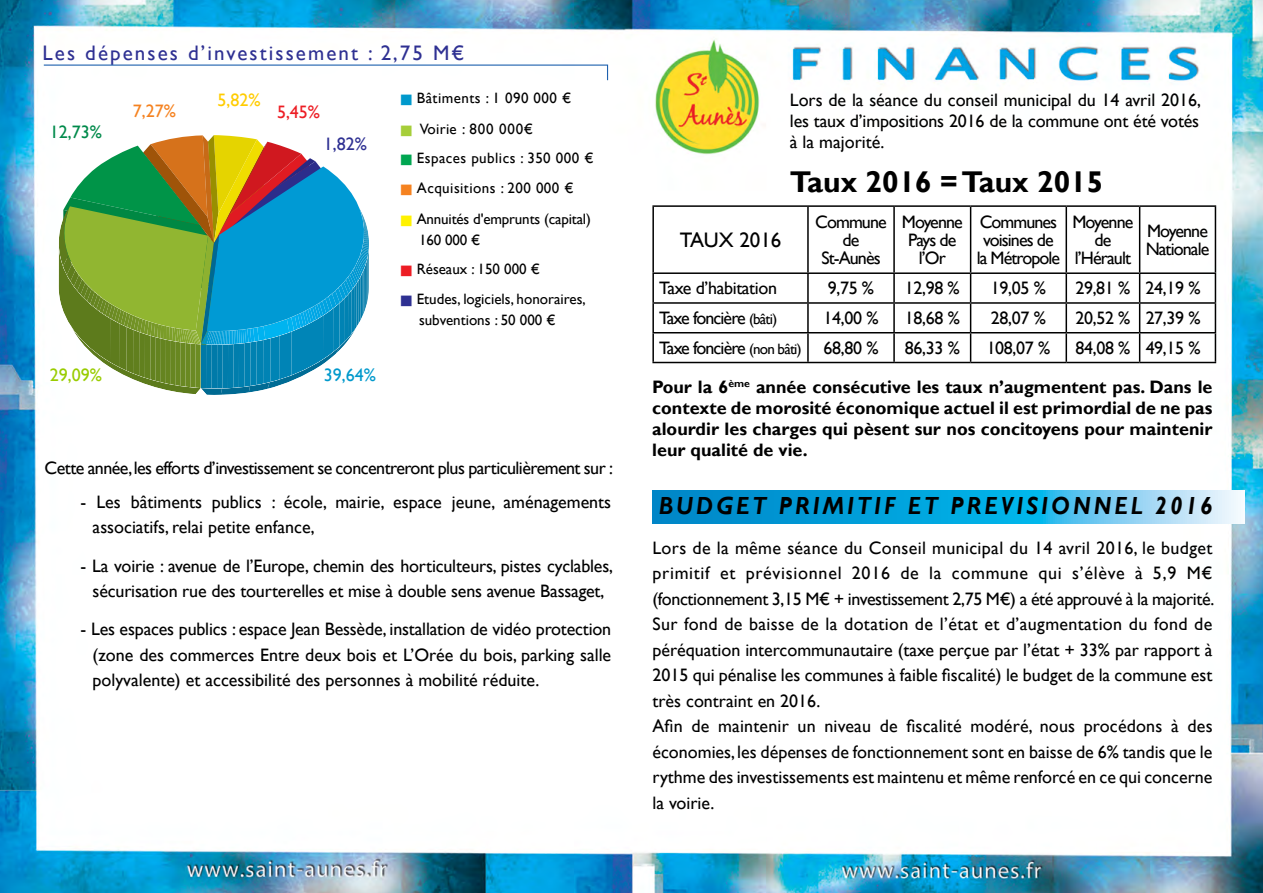
<style>
.page{position:relative;width:1263px;height:893px;background:#fff}
.page>*{position:absolute;margin:0;border:0;box-sizing:border-box;transform-origin:0 0}
.t1{font:700 30px "Gill Sans";color:#000}
.t2{font:italic 700 24.75px "Gill Sans";letter-spacing:.14em;color:#000;scale:.91 1}
.t3{font:21px "Gill Sans";letter-spacing:.1em;color:#2e3092}
.t4{font:21px "Gill Sans";color:#000}
.t5{font:18px/25.5px "Gill Sans";color:#000;text-align:justify}
.t6{font:700 18px/21px "Gill Sans";color:#000;text-align:justify}
.t7{font:18px/18px "Gill Sans";letter-spacing:-.05em;color:#000;text-align:center}
.t8{font:18px "Gill Sans";letter-spacing:-.03em;color:#000}
.t9{font:18px "Gill Sans";letter-spacing:-.02em;color:#000}
.t10{font:18px "Gill Sans";color:#9c0}
.t11{font:18px "Gill Sans";color:#09c}
.t12{font:18px "Gill Sans";color:#008a4b}
.t13{font:18px "Gill Sans";color:#fc0}
.t14{font:18px "Gill Sans";color:#f58220}
.t15{font:18px "Gill Sans";color:#ed1d24}
.t16{font:18px "Gill Sans";color:#2e3092}
.t17{font:15px/21px "Gill Sans";color:#000}
.t18{font:15px/31px "Gill Sans";letter-spacing:.03em;color:#000}
.s1{font-size:15px}
</style>
<div class="page">
<img style="left:0;top:0;width:1263px;height:893px">
<hr style="left:652px;top:205px;width:156px;height:2px;background:#000">
<hr style="left:652px;top:207px;width:2px;height:65px;background:#000">
<hr style="left:808px;top:205px;width:86px;height:2px;background:#000">
<hr style="left:807px;top:207px;width:2px;height:65px;background:#000">
<hr style="left:894px;top:205px;width:77px;height:2px;background:#000">
<hr style="left:893px;top:207px;width:2px;height:65px;background:#000">
<hr style="left:971px;top:205px;width:95px;height:2px;background:#000">
<hr style="left:970px;top:207px;width:1px;height:65px;background:#000">
<hr style="left:1066px;top:205px;width:74px;height:2px;background:#000">
<hr style="left:1065px;top:207px;width:2px;height:65px;background:#000">
<hr style="left:1140px;top:205px;width:76px;height:2px;background:#000">
<hr style="left:1139px;top:207px;width:1px;height:65px;background:#000">
<hr style="left:1215px;top:207px;width:1px;height:65px;background:#000">
<hr style="left:652px;top:272px;width:156px;height:2px;background:#000">
<hr style="left:652px;top:274px;width:2px;height:28px;background:#000">
<hr style="left:808px;top:272px;width:86px;height:2px;background:#000">
<hr style="left:807px;top:274px;width:2px;height:28px;background:#000">
<hr style="left:894px;top:272px;width:77px;height:2px;background:#000">
<hr style="left:893px;top:274px;width:2px;height:28px;background:#000">
<hr style="left:971px;top:272px;width:95px;height:2px;background:#000">
<hr style="left:1066px;top:272px;width:74px;height:2px;background:#000">
<hr style="left:1065px;top:274px;width:2px;height:28px;background:#000">
<hr style="left:1140px;top:272px;width:76px;height:2px;background:#000">
<hr style="left:652px;top:302px;width:156px;height:2px;background:#000">
<hr style="left:652px;top:304px;width:2px;height:28px;background:#000">
<hr style="left:808px;top:302px;width:86px;height:2px;background:#000">
<hr style="left:807px;top:304px;width:2px;height:28px;background:#000">
<hr style="left:894px;top:302px;width:77px;height:2px;background:#000">
<hr style="left:893px;top:304px;width:2px;height:28px;background:#000">
<hr style="left:971px;top:302px;width:95px;height:2px;background:#000">
<hr style="left:1066px;top:302px;width:74px;height:2px;background:#000">
<hr style="left:1065px;top:304px;width:2px;height:28px;background:#000">
<hr style="left:1140px;top:302px;width:76px;height:2px;background:#000">
<hr style="left:652px;top:332px;width:156px;height:1px;background:#000">
<hr style="left:652px;top:333px;width:2px;height:29px;background:#000">
<hr style="left:808px;top:332px;width:86px;height:1px;background:#000">
<hr style="left:807px;top:333px;width:2px;height:29px;background:#000">
<hr style="left:894px;top:332px;width:77px;height:1px;background:#000">
<hr style="left:893px;top:333px;width:2px;height:29px;background:#000">
<hr style="left:971px;top:332px;width:95px;height:1px;background:#000">
<svg style="left:970px;top:274px;width:1px;height:88px"></svg>
<hr style="left:1066px;top:332px;width:74px;height:1px;background:#000">
<hr style="left:1065px;top:333px;width:2px;height:29px;background:#000">
<hr style="left:1140px;top:332px;width:76px;height:1px;background:#000">
<svg style="left:1139px;top:274px;width:1px;height:88px"></svg>
<svg style="left:1215px;top:274px;width:1px;height:88px"></svg>
<hr style="left:652px;top:362px;width:156px;height:1px;background:#000">
<hr style="left:808px;top:362px;width:86px;height:1px;background:#000">
<hr style="left:894px;top:362px;width:77px;height:1px;background:#000">
<hr style="left:971px;top:362px;width:95px;height:1px;background:#000">
<hr style="left:1066px;top:362px;width:74px;height:1px;background:#000">
<hr style="left:1140px;top:362px;width:76px;height:1px;background:#000">
<svg style="left:652px;top:490px;width:593px;height:33px;background:#33b1e2"></svg>
<svg style="left:43px;top:64px;width:566px;height:17px"></svg>
<svg style="left:58px;top:135px;width:312px;height:260px"></svg>
<svg style="left:401px;top:94px;width:10px;height:11px"></svg>
<svg style="left:401px;top:125px;width:10px;height:11px"></svg>
<svg style="left:401px;top:155px;width:10px;height:10px"></svg>
<svg style="left:401px;top:184px;width:10px;height:11px"></svg>
<svg style="left:401px;top:215px;width:10px;height:11px"></svg>
<svg style="left:401px;top:266px;width:10px;height:10px"></svg>
<svg style="left:401px;top:295px;width:10px;height:11px"></svg>
<p class="t3" style="left:43px;top:41px;width:423px">Les dépenses d’investissement : 2,75 M€</p>
<p class="t12" style="left:50px;top:122px;width:54px">12,73%</p>
<p class="t13" style="left:217px;top:90px;width:45px">5,82%</p>
<p class="t14" style="left:133px;top:100px;width:45px">7,27%</p>
<p class="t15" style="left:277px;top:101px;width:45px">5,45%</p>
<p class="t16" style="left:324px;top:133px;width:45px">1,82%</p>
<p class="t10" style="left:50px;top:364px;width:54px">29,09%</p>
<p class="t11" style="left:324px;top:364px;width:54px">39,64%</p>
<p class="t18" style="left:417px;top:82px;width:156px">Bâtiments : 1 090 000 €<br>Voirie : 800 000€</p>
<p class="t18" style="left:417px;top:144px;width:178px;line-height:29.5px">Espaces publics : 350 000 €<br>Acquisitions : 200 000 €</p>
<p class="t17" style="left:417px;top:208px;width:176px">Annuités d'emprunts (capital)<br>160 000 €</p>
<p class="t17" style="left:417px;top:255px;width:170px;line-height:29.5px">Réseaux : 150 000 €<br>Etudes, logiciels, honoraires,</p>
<p class="t17" style="left:419px;top:309px;width:138px">subventions : 50 000 €</p>
<p class="t8" style="left:45px;top:457px;width:570px">Cette année, les efforts d’investissement se concentreront plus particulièrement sur :</p>
<p class="t5" style="left:93px;top:489px;width:520px;text-indent:-12px">- Les bâtiments publics : école, mairie, espace jeune, aménagements associatifs, relai petite enfance,</p>
<p class="t5" style="left:81px;top:553px;width:534px;text-align:center">- La voirie : avenue de l’Europe, chemin des horticulteurs, pistes cyclables, sécurisation rue des tourterelles et mise à double sens avenue Bassaget,</p>
<p class="t5" style="left:93px;top:617px;width:520px;text-indent:-12px">- Les espaces publics : espace Jean Bessède, installation de vidéo protection (zone des commerces Entre deux bois et L’Orée du bois, parking salle polyvalente) et accessibilité des personnes à mobilité réduite.</p>
<p class="t5" style="left:790px;top:90px;width:413px;line-height:21px">Lors de la séance du conseil municipal du 14 avril 2016, les taux d’impositions 2016 de la commune ont été votés à la majorité.</p>
<p class="t4" style="left:680px;top:228px;width:103px">TAUX 2016</p>
<h1 class="t1" style="left:790px;top:164px;width:315px">Taux 2016 = Taux 2015</h1>
<p class="t7" style="left:815px;top:213px;width:73px">Commune de<br>St-Aunès</p>
<p class="t7" style="left:902px;top:213px;width:63px">Moyenne<br>Pays de l’Or</p>
<p class="t7" style="left:977px;top:213px;width:85px">Communes voisines de la Métropole</p>
<p class="t7" style="left:1072px;top:213px;width:63px">Moyenne de l’Hérault</p>
<p class="t7" style="left:1146px;top:222px;width:65px;text-align:left">Moyenne<br>Nationale</p>
<p class="t9" style="left:659px;top:278px;width:119px">Taxe d’habitation</p>
<p class="t5" style="left:828px;top:276px;width:48px">9,75 %</p>
<p class="t5" style="left:905px;top:276px;width:56px">12,98 %</p>
<p class="t5" style="left:991px;top:276px;width:56px">19,05 %</p>
<p class="t5" style="left:1075px;top:276px;width:127px">29,81 % 24,19 %</p>
<p class="t7" style="left:659px;top:309px;width:120px">Taxe foncière <span class="s1">(bâti)</span></p>
<p class="t5" style="left:823px;top:306px;width:56px">14,00 %</p>
<p class="t5" style="left:905px;top:306px;width:56px">18,68 %</p>
<p class="t5" style="left:991px;top:306px;width:56px">28,07 %</p>
<p class="t5" style="left:1075px;top:306px;width:127px">20,52 % 27,39 %</p>
<p class="t7" style="left:659px;top:339px;width:221px">Taxe foncière <span class="s1">(non bâti)</span> 68,80 %</p>
<p class="t5" style="left:905px;top:335px;width:56px">86,33 %</p>
<p class="t5" style="left:987px;top:335px;width:65px">108,07 %</p>
<p class="t5" style="left:1075px;top:335px;width:127px">84,08 % 49,15 %</p>
<p class="t6" style="left:652px;top:377px;width:562px">Pour la 6<sup>ème</sup> année consécutive les taux n’augmentent pas. Dans le contexte de morosité économique actuel il est primordial de ne pas alourdir les charges qui pèsent sur nos concitoyens pour maintenir leur qualité de vie.</p>
<h2 class="t2" style="left:659px;top:491px;width:610px">BUDGET PRIMITIF ET PREVISIONNEL 2016</h2>
<p class="t5" style="left:652px;top:535px;width:563px;text-align:left">Lors de la même séance du Conseil municipal du 14 avril 2016, le budget primitif et prévisionnel 2016 de la commune qui s’élève à 5,9 M€ (fonctionnement 3,15 M€ + investissement 2,75 M€) a été approuvé à la majorité.<br>Sur fond de baisse de la dotation de l’état et d’augmentation du fond de péréquation intercommunautaire (taxe perçue par l’état + 33% par rapport à 2015 qui pénalise les communes à faible fiscalité) le budget de la commune est très contraint en 2016.<br>Afin de maintenir un niveau de fiscalité modéré, nous procédons à des économies, les dépenses de fonctionnement sont en baisse de 6% tandis que le rythme des investissements est maintenu et même renforcé en ce qui concerne la voirie.</p>
</div>
